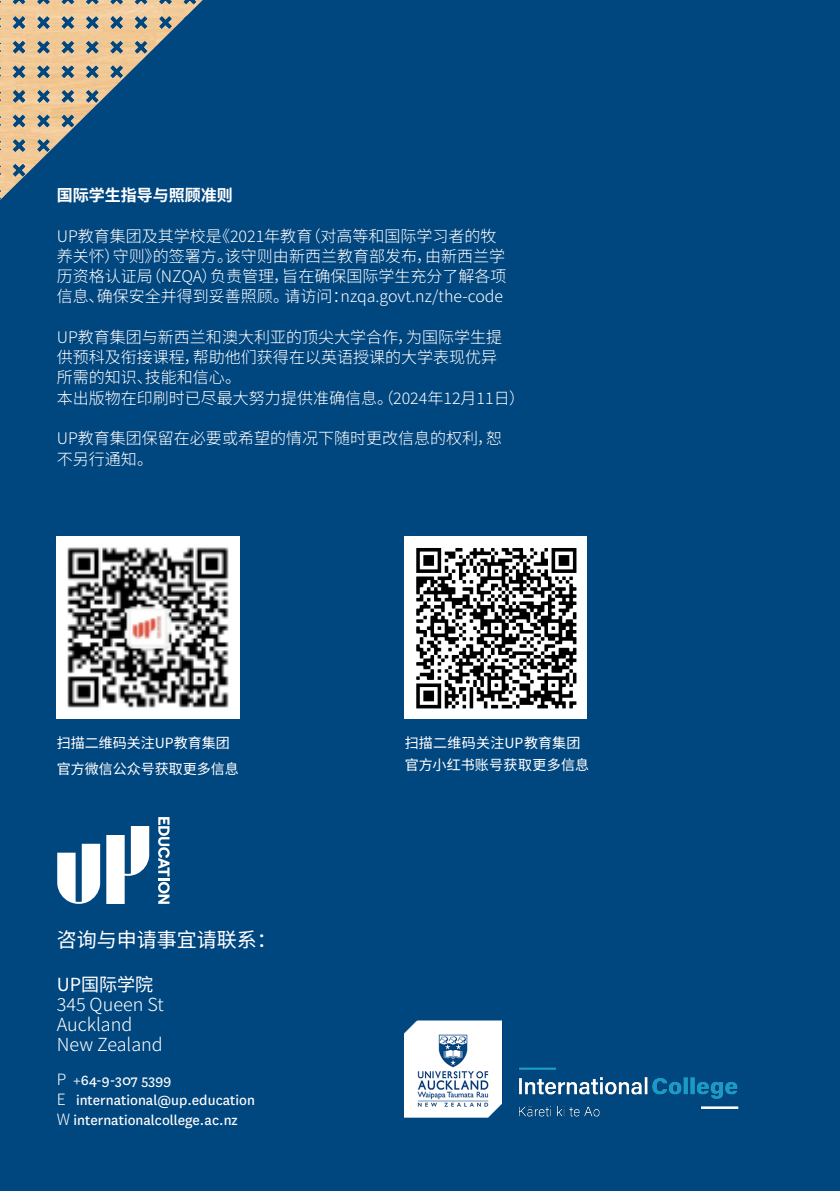
<style>
.page{position:relative;width:840px;height:1191px;background:#fff}
.page>*{position:absolute;margin:0;border:0;box-sizing:border-box;transform-origin:0 0}
.t1{font:100 20px "Noto Sans SC";color:#fff}
.t2{font:100 18px/20.2px "Noto Sans SC";color:#fff}
.t3{font:100 16px/20.2px "Noto Sans SC";color:#fff}
.t4{font:15.6px/20.2px "National";color:#fff}
.t5{font:100 14px/26px "Noto Sans SC";color:#fff}
.t6{font:100 14px/22px "Noto Sans SC";letter-spacing:.02em;color:#fff}
.s1{font-family:"Noto Sans SC";font-weight:100}
</style>
<div class="page">
<div style="left:0;top:0;width:839px;height:1191px;background:#00467f"></div>
<img style="left:0;top:0;width:203px;height:200px">
<svg style="left:57px;top:843px;width:43px;height:61px"></svg>
<svg style="left:106px;top:826px;width:43px;height:78px"></svg>
<svg style="left:158px;top:817px;width:11px;height:87px"></svg>
<img style="left:404px;top:536px;width:182px;height:182px">
<img style="left:57px;top:536px;width:182px;height:182px">
<img style="left:404px;top:1020px;width:335px;height:98px">
<p class="t3" style="left:57px;top:185px;width:177px">国际学生指导与照顾准则</p>
<p class="t3" style="left:57px;top:226px;width:451px">UP教育集团及其学校是《2021年教育（对高等和国际学习者的牧养关怀）守则》的签署方。该守则由新西兰教育部发布，由新西兰学历资格认证局（NZQA）负责管理，旨在确保国际学生充分了解各项信息、确保安全并得到妥善照顾。请访问：nzqa.govt.nz/the-code</p>
<p class="t3" style="left:57px;top:327px;width:469px">UP教育集团与新西兰和澳大利亚的顶尖大学合作，为国际学生提<br>供预科及衔接课程，帮助他们获得在以英语授课的大学表现优异<br>所需的知识、技能和信心。<br>本出版物在印刷时已尽最大努力提供准确信息。（2024年12月11日）</p>
<p class="t3" style="left:57px;top:428px;width:447px">UP教育集团保留在必要或希望的情况下随时更改信息的权利，恕不另行通知。</p>
<p class="t5" style="left:57px;top:730px;width:183px">扫描二维码关注UP教育集团官方微信公众号获取更多信息</p>
<p class="t6" style="left:404px;top:732px;width:186px">扫描二维码关注UP教育集团官方小红书账号获取更多信息</p>
<p class="t1" style="left:57px;top:929px;width:221px">咨询与申请事宜请联系：</p>
<p class="t2" style="left:57px;top:974px;width:108px">UP国际学院<br>345 Queen St<br>Auckland<br>New Zealand</p>
<p class="t4" style="left:57px;top:1069px;width:200px"><span class="s1">P</span> +64-9-307 5399<br><span class="s1">E</span> international@up.education<br><span class="s1">W</span> internationalcollege.ac.nz</p>
</div>
